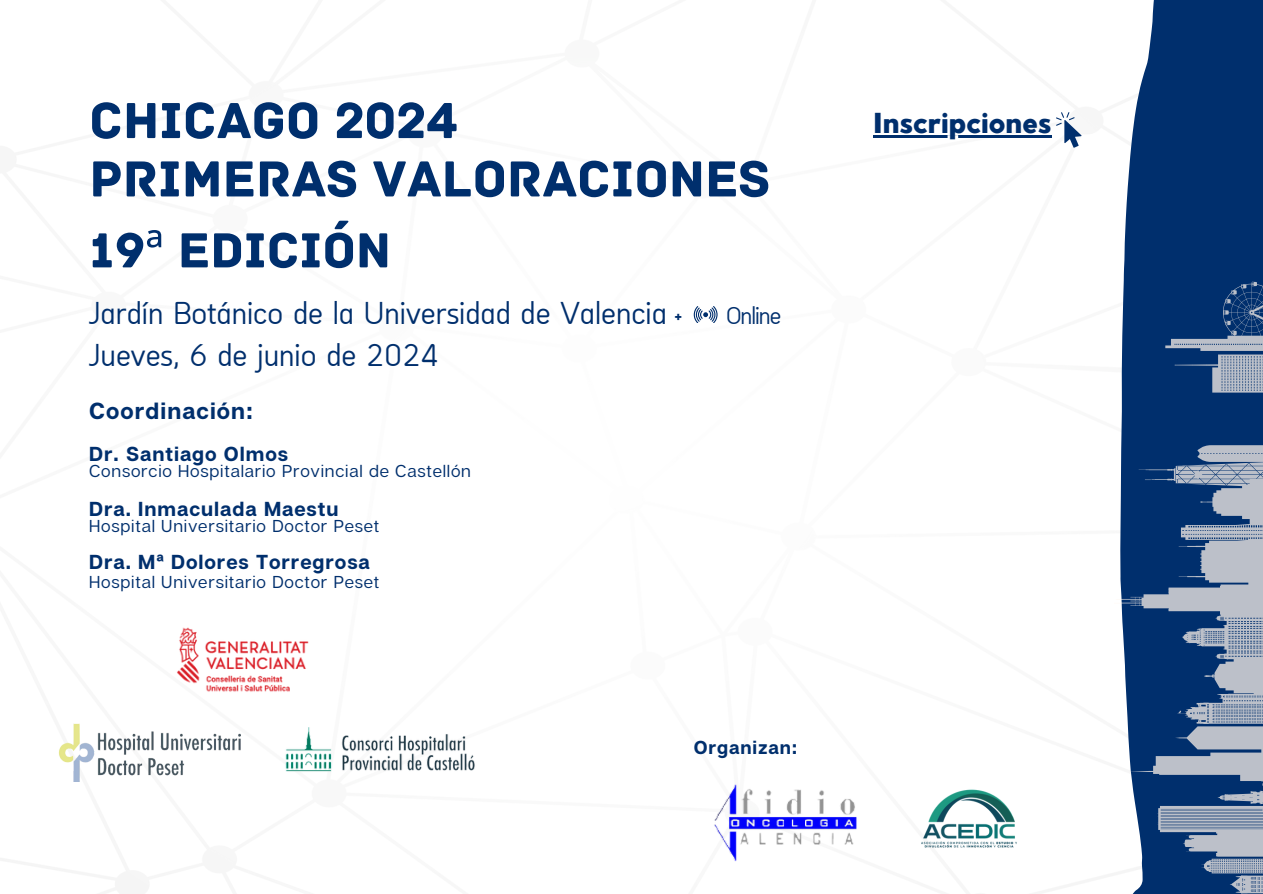
<style>
.page{position:relative;width:1263px;height:894px;background:#fff}
.page>*{position:absolute;margin:0;border:0;box-sizing:border-box;transform-origin:0 0}
.t1{font:53.25px "Archive";color:#002f6d}
.t2{font:51.75px "Archive";color:#002f6d}
.t3{font:30.75px/41.7px "Arch TH";color:#002f6d}
.t4{font:28.8px "MADE Good Time Grotesk";color:#002f6d}
.t5{font:23.7px "Arch TH";letter-spacing:-.045em;color:#002f6d}
.t6{font:700 23.25px "Articulat CF";letter-spacing:.045em;color:#002f6d}
.t7{font:700 20.25px "Articulat CF";letter-spacing:.045em;color:#002f6d}
.t8{font:700 18.75px "Articulat CF";letter-spacing:.045em;color:#002f6d}
.t9{font:17.25px "Articulat CF";letter-spacing:.045em;color:#002f6d}
.t10{font:700 12.15px "League Spartan";color:#002f6d}
.s1{font-family:"Noto Sans"}
</style>
<div class="page">
<svg style="left:1123px;top:0;width:140px;height:281px;background:#164179"></svg>
<svg style="left:1120px;top:281px;width:143px;height:612px;background:#476690"></svg>
<img style="left:58px;top:723px;width:183px;height:58px">
<img style="left:285px;top:727px;width:190px;height:45px">
<img style="left:177px;top:627px;width:132px;height:65px">
<img style="left:714px;top:784px;width:143px;height:78px">
<img style="left:921px;top:789px;width:96px;height:59px">
<svg style="left:694px;top:306px;width:23px;height:17px"></svg>
<hr style="left:873px;top:136px;width:178px;height:2px;background:#002f6d">
<svg style="left:1056px;top:112px;width:25px;height:36px"></svg>
<p class="t1" style="left:89px;top:89px;width:371px">CHICAGO 2024</p>
<p class="t1" style="left:89px;top:147px;width:683px">PRIMERAS VALORACIONES</p>
<p class="t2" style="left:89px;top:220px;width:303px">19<span class="s1">ª</span> EDICIÓN</p>
<h5 class="t3" style="left:89px;top:296px;width:579px">Jardín Botánico de la Universidad de Valencia<br>Jueves, 6 de junio de 2024</h5>
<p class="t10" style="left:674px;top:311px;width:9px">+</p>
<p class="t5" style="left:726px;top:301px;width:57px">Online</p>
<p class="t6" style="left:89px;top:396px;width:165px">Coordinación:</p>
<h4 class="t7" style="left:89px;top:441px;width:200px">Dr. Santiago Olmos</h4>
<p class="t9" style="left:89px;top:460px;width:383px">Consorcio Hospitalario Provincial de Castellón</p>
<p class="t7" style="left:89px;top:496px;width:251px">Dra. Inmaculada Maestu</p>
<p class="t9" style="left:89px;top:515px;width:292px">Hospital Universitario Doctor Peset</p>
<p class="t7" style="left:89px;top:549px;width:282px">Dra. Mª Dolores Torregrosa</p>
<p class="t9" style="left:89px;top:571px;width:292px">Hospital Universitario Doctor Peset</p>
<p class="t8" style="left:694px;top:735px;width:105px">Organizan:</p>
<h6 class="t4" style="left:873px;top:105px;width:180px">Inscripciones</h6>
</div>
